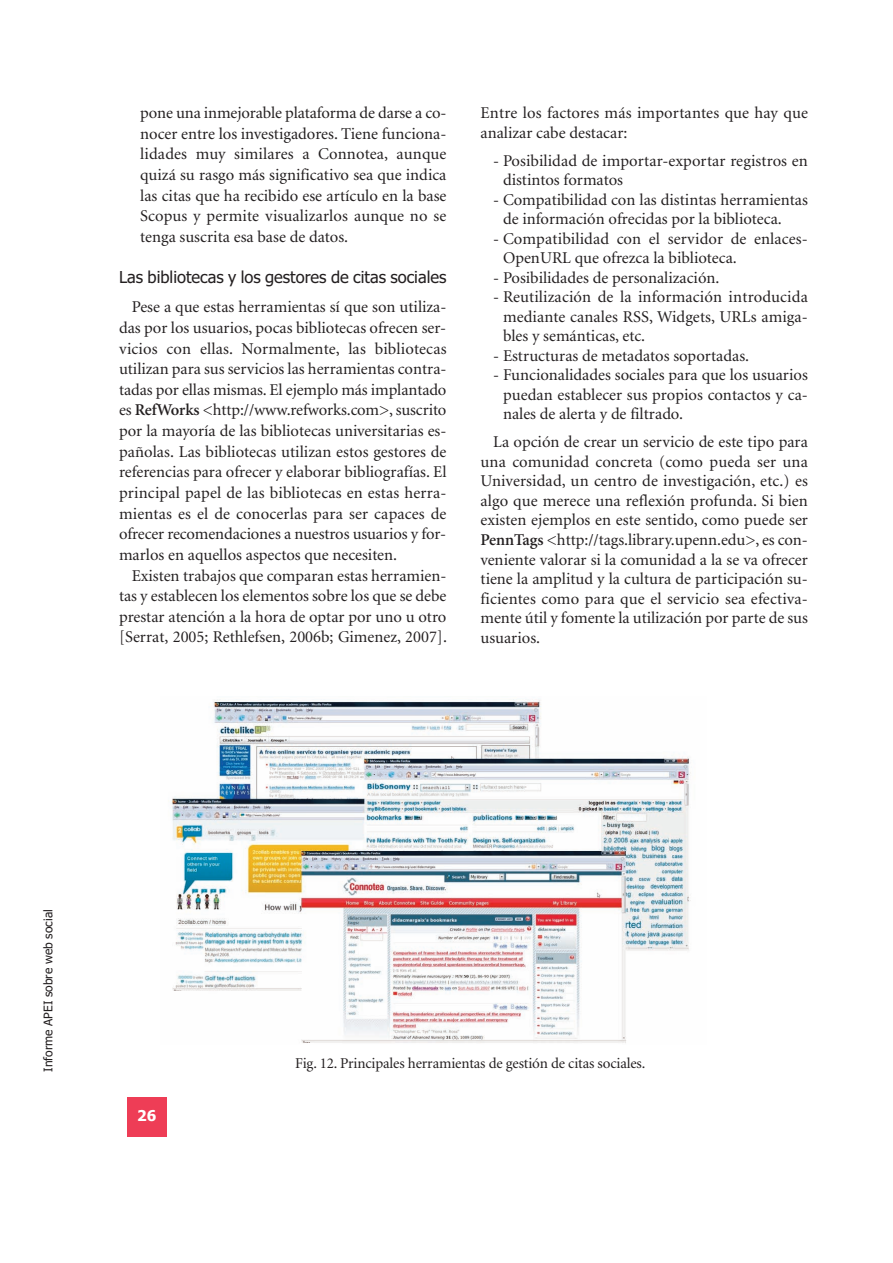
<style>
.page{position:relative;width:893px;height:1263px;background:#fff}
.page>*{position:absolute;margin:0;border:0;box-sizing:border-box;transform-origin:0 0}
.t1{font:16.5px/20.7px "Minion";color:#231f20;text-align:justify}
.t2{font:16.5px "Tahoma";color:#231f20}
.t3{font:15px "Minion";letter-spacing:-.01em;color:#231f20}
.t4{font:700 15px "Tahoma";color:#fff}
.t5{font:12px "Tahoma";color:#231f20}
.s1{font-weight:600}
</style>
<div class="page">
<div style="left:127px;top:1097px;width:40px;height:39px;background:#ee3d56"></div>
<img style="left:171px;top:699px;width:520px;height:344px">
<p class="t1" style="left:140px;top:104px;width:308px">pone una inmejorable plataforma de darse a co&shy;nocer entre los investigadores. Tiene funciona&shy;lidades muy similares a Connotea, aunque quizá su rasgo más significativo sea que indica las citas que ha recibido ese artículo en la base Scopus y permite visualizarlos aunque no se tenga suscrita esa base de datos.</p>
<p class="t2" style="left:119px;top:268px;width:329px">Las bibliotecas y los gestores de citas sociales</p>
<p class="t1" style="left:119px;top:298px;width:329px;text-indent:13px">Pese a que estas herramientas sí que son utiliza&shy;das por los usuarios, pocas bibliotecas ofrecen ser&shy;vicios con ellas. Normalmente, las bibliotecas utilizan para sus servicios las herramientas contra&shy;tadas por ellas mismas. El ejemplo más implantado es <span class="s1">RefWorks</span> &lt;http://www.refworks.com&gt;, suscrito por la mayoría de las bibliotecas universitarias es&shy;pañolas. Las bibliotecas utilizan estos gestores de referencias para ofrecer y elaborar bibliografías. El principal papel de las bibliotecas en estas herra&shy;mientas es el de conocerlas para ser capaces de ofrecer recomendaciones a nuestros usuarios y for&shy;marlos en aquellos aspectos que necesiten.</p>
<p class="t1" style="left:119px;top:566px;width:329px;text-indent:13px">Existen trabajos que comparan estas herramien&shy;tas y establecen los elementos sobre los que se debe prestar atención a la hora de optar por uno u otro [Serrat, 2005; Rethlefsen, 2006b; Gimenez, 2007].</p>
<p class="t1" style="left:480px;top:104px;width:329px;line-height:19.5px">Entre los factores más importantes que hay que analizar cabe destacar:</p>
<p class="t1" style="left:503px;top:152px;width:306px;line-height:19.5px;text-indent:-10px">- Posibilidad de importar-exportar registros en distintos formatos</p>
<p class="t1" style="left:503px;top:191px;width:306px;line-height:19.5px;text-indent:-10px">- Compatibilidad con las distintas herramientas de información ofrecidas por la biblioteca.</p>
<p class="t1" style="left:503px;top:230px;width:306px;line-height:19.5px;text-indent:-10px">- Compatibilidad con el servidor de enlaces-<br>OpenURL que ofrezca la biblioteca.</p>
<p class="t1" style="left:493px;top:268px;width:228px">- Posibilidades de personalización.</p>
<p class="t1" style="left:503px;top:288px;width:306px;line-height:19.5px;text-indent:-10px">- Reutilización de la información introducida mediante canales RSS, Widgets, URLs amiga&shy;bles y semánticas, etc.</p>
<p class="t1" style="left:493px;top:346px;width:257px">- Estructuras de metadatos soportadas.</p>
<p class="t1" style="left:503px;top:367px;width:306px;line-height:19.5px;text-indent:-10px">- Funcionalidades sociales para que los usuarios puedan establecer sus propios contactos y ca&shy;nales de alerta y de filtrado.</p>
<p class="t1" style="left:480px;top:434px;width:329px;line-height:19.5px;text-indent:13px">La opción de crear un servicio de este tipo para una comunidad concreta (como pueda ser una Universidad, un centro de investigación, etc.) es algo que merece una reflexión profunda. Si bien existen ejemplos en este sentido, como puede ser <span class="s1">PennTags</span> &lt;http://tags.library.upenn.edu&gt;, es con&shy;veniente valorar si la comunidad a la se va ofrecer tiene la amplitud y la cultura de participación su&shy;ficientes como para que el servicio sea efectiva&shy;mente útil y fomente la utilización por parte de sus usuarios.</p>
<p class="t5" style="left:41px;top:1071px;width:164px;rotate:-90deg">Informe APEI sobre web social</p>
<p class="t4" style="left:137px;top:1107px;width:21px">26</p>
<p class="t3" style="left:295px;top:1057px;width:352px">Fig. 12. Principales herramientas de gestión de citas sociales.</p>
</div>
